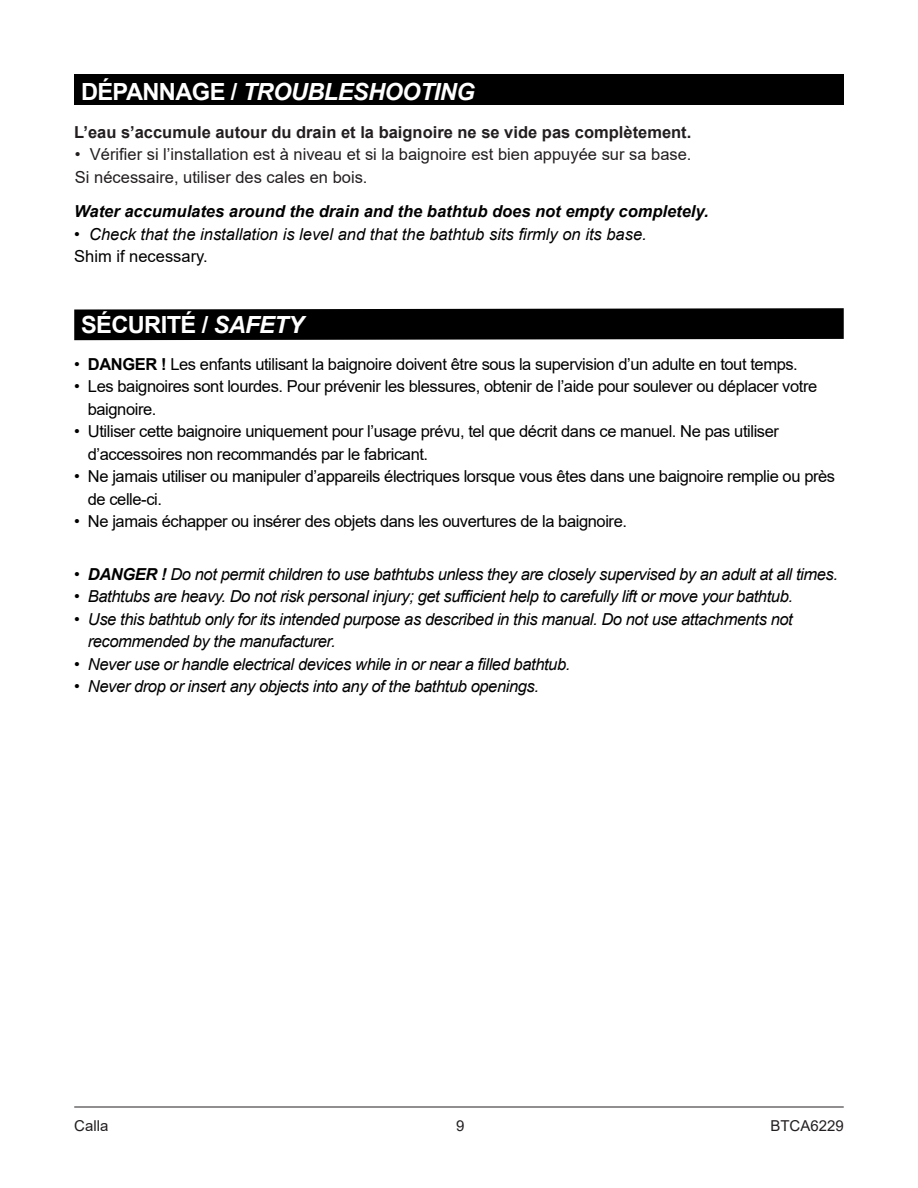
<style>
.page{position:relative;width:918px;height:1188px;background:#fff}
.page>*{position:absolute;margin:0;border:0;box-sizing:border-box;transform-origin:0 0}
.t1{font:italic 700 23.7px "Arial";letter-spacing:-.025em;color:#fff}
.t2{font:700 23.7px "Arial";letter-spacing:-.025em;color:#fff}
.t3{font:16.5px/22.5px "Arial";letter-spacing:-.025em;color:#000}
.t4{font:italic 16.5px/22.5px "Arial";letter-spacing:-.025em;color:#000}
.t5{font:16.5px "Arial";color:#231f20}
.t6{font:italic 16.5px "Arial";color:#000}
.t7{font:italic 700 16.5px "Arial";color:#000}
.t8{font:700 16.5px "Arial";color:#231f20}
.t9{font:16.5px "Arial";color:#000}
.t10{font:15px "Arial";color:#231f20}
.s1{font-style:normal}
.s2{font-style:italic}
.s3{font-weight:700}
</style>
<div class="page">
<hr style="left:74px;top:1107px;width:770px;height:1px;background:#231f20">
<svg style="left:74px;top:308px;width:770px;height:32px;background:#0a0a0a"></svg>
<div style="left:74px;top:74px;width:770px;height:31px;background:#000"></div>
<p class="t1" style="left:81px;top:76px;width:395px"><span class="s1">DÉPANNAGE /</span> TROUBLESHOOTING</p>
<p class="t8" style="left:74px;top:120px;width:619px">L’eau s’accumule autour du drain et la baignoire ne se vide pas complètement.</p>
<p class="t5" style="left:75px;top:143px;width:618px">• Vérifier si l’installation est à niveau et si la baignoire est bien appuyée sur sa base.</p>
<p class="t5" style="left:75px;top:165px;width:294px">Si nécessaire, utiliser des cales en bois.</p>
<p class="t7" style="left:74px;top:200px;width:636px">Water accumulates around the drain and the bathtub does not empty completely.</p>
<p class="t6" style="left:74px;top:223px;width:574px">• Check that the installation is level and that the bathtub sits firmly on its base.</p>
<p class="t9" style="left:74px;top:245px;width:135px">Shim if necessary.</p>
<p class="t2" style="left:81px;top:308px;width:224px">SÉCURITÉ / <span class="s2">SAFETY</span></p>
<p class="t3" style="left:74px;top:353px;width:725px">• <span class="s3">DANGER !</span> Les enfants utilisant la baignoire doivent être sous la supervision d’un adulte en tout temps.</p>
<p class="t3" style="left:88px;top:375px;width:731px;text-indent:-14px">• Les baignoires sont lourdes. Pour prévenir les blessures, obtenir de l’aide pour soulever ou déplacer votre baignoire.</p>
<p class="t3" style="left:88px;top:420px;width:693px;text-indent:-14px">• Utiliser cette baignoire uniquement pour l’usage prévu, tel que décrit dans ce manuel. Ne pas utiliser d’accessoires non recommandés par le fabricant.</p>
<p class="t3" style="left:88px;top:465px;width:749px;text-indent:-14px">• Ne jamais utiliser ou manipuler d’appareils électriques lorsque vous êtes dans une baignoire remplie ou près de celle-ci.</p>
<p class="t3" style="left:74px;top:510px;width:554px">• Ne jamais échapper ou insérer des objets dans les ouvertures de la baignoire.</p>
<p class="t4" style="left:74px;top:563px;width:765px">• <span class="s3">DANGER !</span> Do not permit children to use bathtubs unless they are closely supervised by an adult at all times.</p>
<p class="t4" style="left:74px;top:586px;width:720px">• Bathtubs are heavy. Do not risk personal injury; get sufficient help to carefully lift or move your bathtub.</p>
<p class="t4" style="left:88px;top:608px;width:707px;text-indent:-14px">• Use this bathtub only for its intended purpose as described in this manual. Do not use attachments not recommended by the manufacturer.</p>
<p class="t4" style="left:74px;top:653px;width:498px">• Never use or handle electrical devices while in or near a filled bathtub.</p>
<p class="t4" style="left:74px;top:676px;width:466px">• Never drop or insert any objects into any of the bathtub openings.</p>
<p class="t10" style="left:74px;top:1116px;width:36px">Calla</p>
<p class="t10" style="left:456px;top:1116px;width:10px">9</p>
<p class="t10" style="left:770px;top:1116px;width:75px">BTCA6229</p>
</div>
